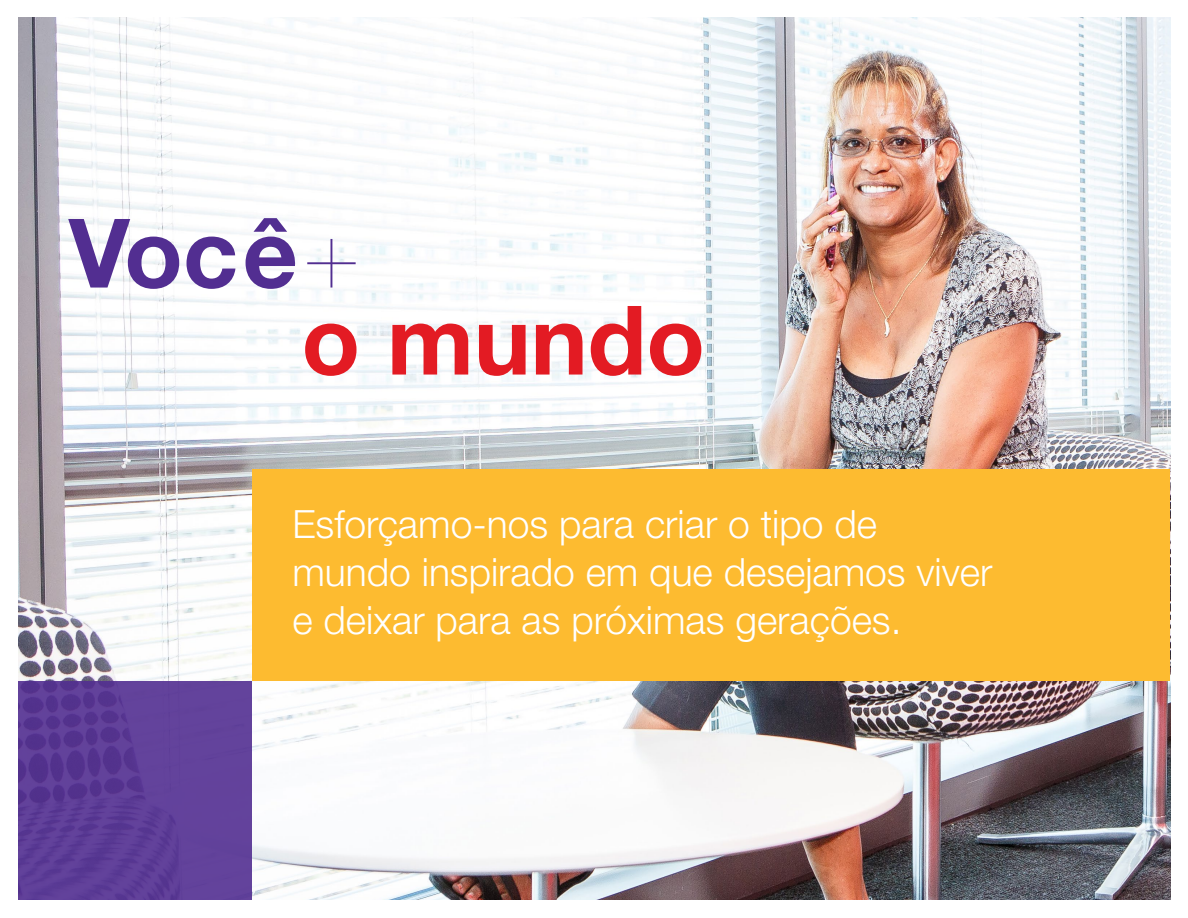
<style>
.page{position:relative;width:1188px;height:918px;background:#fff}
.page>*{position:absolute;margin:0;border:0;box-sizing:border-box;transform-origin:0 0}
.t1{font:700 96px "Helvetica Neue LT Std";color:#e31b23}
.t2{font:700 96px "Helvetica Neue LT Std";color:#522e91}
.headline_light_26pt{font:300 39px/48px "Helvetica Neue LT Std";color:#fff}
.s1{font-weight:200}
</style>
<div class="page">
<img style="left:18px;top:18px;width:1152px;height:882px">
<div style="left:252px;top:470px;width:918px;height:211px;background:#fdbb30"></div>
<div style="left:18px;top:681px;width:234px;height:219px;background:linear-gradient(to right,#593893,#64449d)"></div>
<p class="t2" style="left:69px;top:194px;width:293px">Você<span class="s1">+</span></p>
<p class="t1" style="left:302px;top:281px;width:405px">o mundo</p>
<p class="headline_light_26pt" style="left:292px;top:499px;width:701px">Esforçamo-nos para criar o tipo de mundo inspirado em que desejamos viver e deixar para as próximas gerações.</p>
</div>
